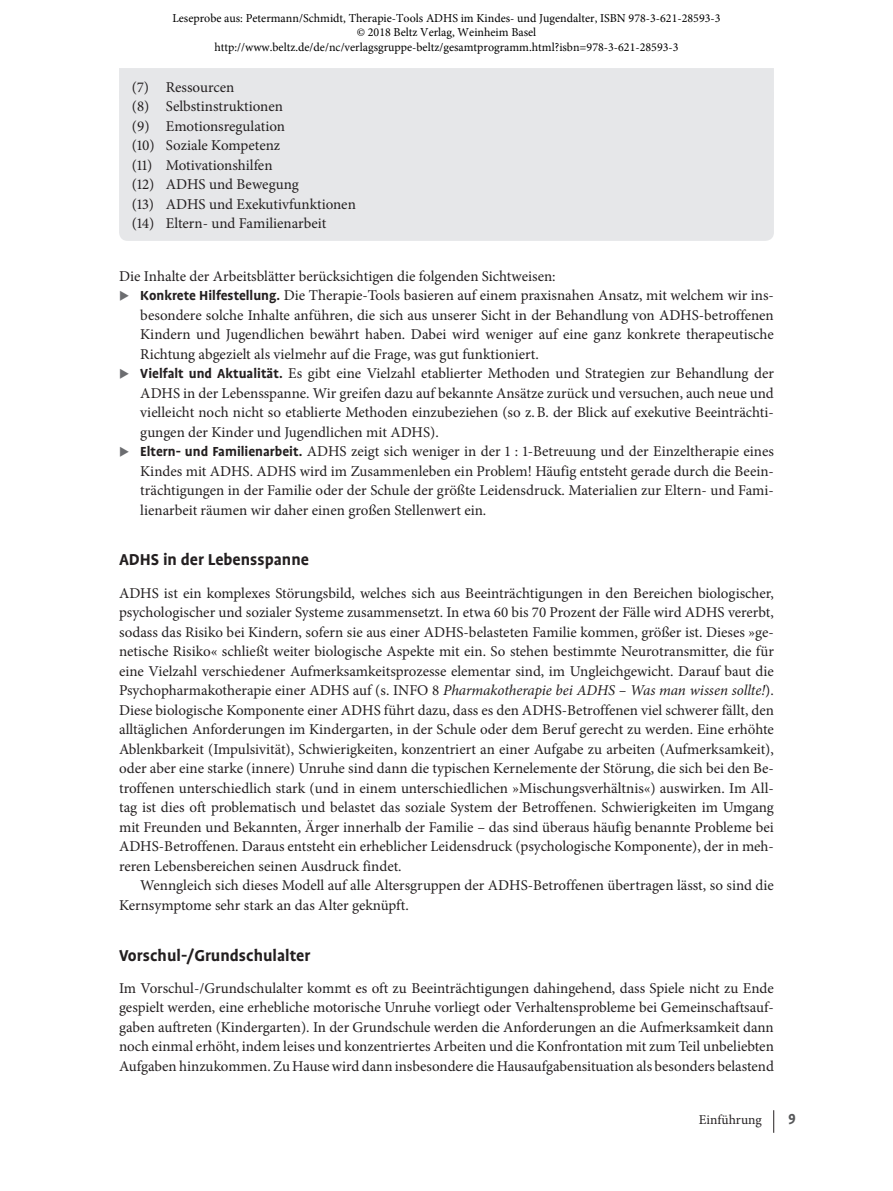
<style>
.page{position:relative;width:893px;height:1191px;background:#fff}
.page>*{position:absolute;margin:0;border:0;box-sizing:border-box;transform-origin:0 0}
.t1{font:700 18px "Profile OT";color:#231f20}
.t2{font:700 16.5px "Profile OT";color:#57585a}
.GT_stumpf{font:15px/19.5px "Minion Pro";color:#231f20;text-align:justify}
.GT{font:15px/19.5px "Minion Pro";color:#231f20}
.GT_nach_Textbox_Rast{font:15px "Minion Pro";color:#231f20}
.t3{font:13.5px "Minion Pro";color:#231f20}
.t4{font:12px/14.4px "Minion Pro";color:#000;text-align:center}
.s1{font-family:"Profile OT";font-weight:700}
.s2{font-style:italic}
</style>
<div class="page">
<svg style="left:773px;top:1110px;width:1px;height:22px"></svg>
<div style="left:119px;top:68px;width:655px;height:26px;background:#e6e7e9"></div>
<div style="left:119px;top:88px;width:655px;height:153px;background:#e6e7e9;border-radius:9px"></div>
<p class="t4" style="left:172px;top:11px;width:550px">Leseprobe aus: Petermann/Schmidt, Therapie-Tools ADHS im Kindes- und Jugendalter, ISBN 978-3-621-28593-3 © 2018 Beltz Verlag, Weinheim Basel http://www.beltz.de/de/nc/verlagsgruppe-beltz/gesamtprogramm.html?isbn=978-3-621-28593-3</p>
<p class="GT_stumpf" style="left:132px;top:77px;width:104px">(7) Ressourcen</p>
<p class="GT_stumpf" style="left:132px;top:97px;width:153px">(8) Selbstinstruktionen</p>
<p class="GT_stumpf" style="left:132px;top:116px;width:155px">(9) Emotionsregulation</p>
<p class="GT_stumpf" style="left:132px;top:136px;width:150px">(10) Soziale Kompetenz</p>
<p class="GT_stumpf" style="left:132px;top:155px;width:142px">(11) Motivationshilfen</p>
<p class="GT_stumpf" style="left:132px;top:175px;width:168px">(12) ADHS und Bewegung</p>
<p class="GT_stumpf" style="left:132px;top:194px;width:226px">(13) ADHS und Exekutivfunktionen</p>
<p class="GT_stumpf" style="left:132px;top:214px;width:196px">(14) Eltern- und Familienarbeit</p>
<p class="GT_nach_Textbox_Rast" style="left:119px;top:266px;width:438px">Die Inhalte der Arbeitsblätter berücksichtigen die folgenden Sichtweisen:</p>
<p class="GT_stumpf" style="left:140px;top:285px;width:635px"><span class="s1">Konkrete Hilfestellung.</span> Die Therapie-Tools basieren auf einem praxisnahen Ansatz, mit welchem wir ins&shy;besondere solche Inhalte anführen, die sich aus unserer Sicht in der Behandlung von ADHS-betroffenen Kindern und Jugendlichen bewährt haben. Dabei wird weniger auf eine ganz konkrete therapeutische Richtung abgezielt als vielmehr auf die Frage, was gut funktioniert.</p>
<p class="GT_stumpf" style="left:140px;top:363px;width:635px"><span class="s1">Vielfalt und Aktualität.</span> Es gibt eine Vielzahl etablierter Methoden und Strategien zur Behandlung der ADHS in der Lebensspanne. Wir greifen dazu auf bekannte Ansätze zurück und versuchen, auch neue und vielleicht noch nicht so etablierte Methoden einzubeziehen (so z.B. der Blick auf exekutive Beeinträchti&shy;gungen der Kinder und Jugendlichen mit ADHS).</p>
<p class="GT_stumpf" style="left:140px;top:441px;width:635px"><span class="s1">Eltern- und Familienarbeit.</span> ADHS zeigt sich weniger in der 1 : 1-Betreuung und der Einzeltherapie eines Kindes mit ADHS. ADHS wird im Zusammenleben ein Problem! Häufig entsteht gerade durch die Beein&shy;trächtigungen in der Familie oder der Schule der größte Leidensdruck. Materialien zur Eltern- und Fami&shy;lienarbeit räumen wir daher einen großen Stellenwert ein.</p>
<p class="t1" style="left:119px;top:550px;width:191px">ADHS in der Lebensspanne</p>
<p class="GT_stumpf" style="left:119px;top:583px;width:656px">ADHS ist ein komplexes Störungsbild, welches sich aus Beeinträchtigungen in den Bereichen biologischer, psychologischer und sozialer Systeme zusammensetzt. In etwa 60 bis 70 Prozent der Fälle wird ADHS vererbt, sodass das Risiko bei Kindern, sofern sie aus einer ADHS-belasteten Familie kommen, größer ist. Dieses »ge&shy;netische Risiko« schließt weiter biologische Aspekte mit ein. So stehen bestimmte Neurotransmitter, die für eine Vielzahl verschiedener Aufmerksamkeitsprozesse elementar sind, im Ungleichgewicht. Darauf baut die Psychopharmakotherapie einer ADHS auf (s. INFO 8 <span class="s2">Pharmakotherapie bei ADHS – Was man wissen sollte!</span>).<br>Diese biologische Komponente einer ADHS führt dazu, dass es den ADHS-Betroffenen viel schwerer fällt, den alltäglichen Anforderungen im Kindergarten, in der Schule oder dem Beruf gerecht zu werden. Eine erhöhte Ablenkbarkeit (Impulsivität), Schwierigkeiten, konzentriert an einer Aufgabe zu arbeiten (Aufmerksamkeit), oder aber eine starke (innere) Unruhe sind dann die typischen Kernelemente der Störung, die sich bei den Be&shy;troffenen unterschiedlich stark (und in einem unterschiedlichen »Mischungsverhältnis«) auswirken. Im All&shy;tag ist dies oft problematisch und belastet das soziale System der Betroffenen. Schwierigkeiten im Umgang mit Freunden und Bekannten, Ärger innerhalb der Familie – das sind überaus häufig benannte Probleme bei ADHS-Betroffenen. Daraus entsteht ein erheblicher Leidensdruck (psychologische Komponente), der in meh&shy;reren Lebensbereichen seinen Ausdruck findet.</p>
<p class="GT" style="left:119px;top:875px;width:656px;text-indent:21px">Wenngleich sich dieses Modell auf alle Altersgruppen der ADHS-Betroffenen übertragen lässt, so sind die<br>Kernsymptome sehr stark an das Alter geknüpft.</p>
<p class="t1" style="left:119px;top:945px;width:193px">Vorschul-/Grundschulalter</p>
<p class="GT_stumpf" style="left:119px;top:978px;width:656px">Im Vorschul-/Grundschulalter kommt es oft zu Beeinträchtigungen dahingehend, dass Spiele nicht zu Ende gespielt werden, eine erhebliche motorische Unruhe vorliegt oder Verhaltensprobleme bei Gemeinschaftsauf&shy;gaben auftreten (Kindergarten). In der Grundschule werden die Anforderungen an die Aufmerksamkeit dann noch einmal erhöht, indem leises und konzentriertes Arbeiten und die Konfrontation mit zum Teil unbeliebten Aufgaben hinzukommen. Zu Hause wird dann insbesondere die Hausaufgabensituation als besonders belastend</p>
<p class="t3" style="left:699px;top:1110px;width:65px">Einführung</p>
<p class="t2" style="left:788px;top:1110px;width:9px">9</p>
</div>
